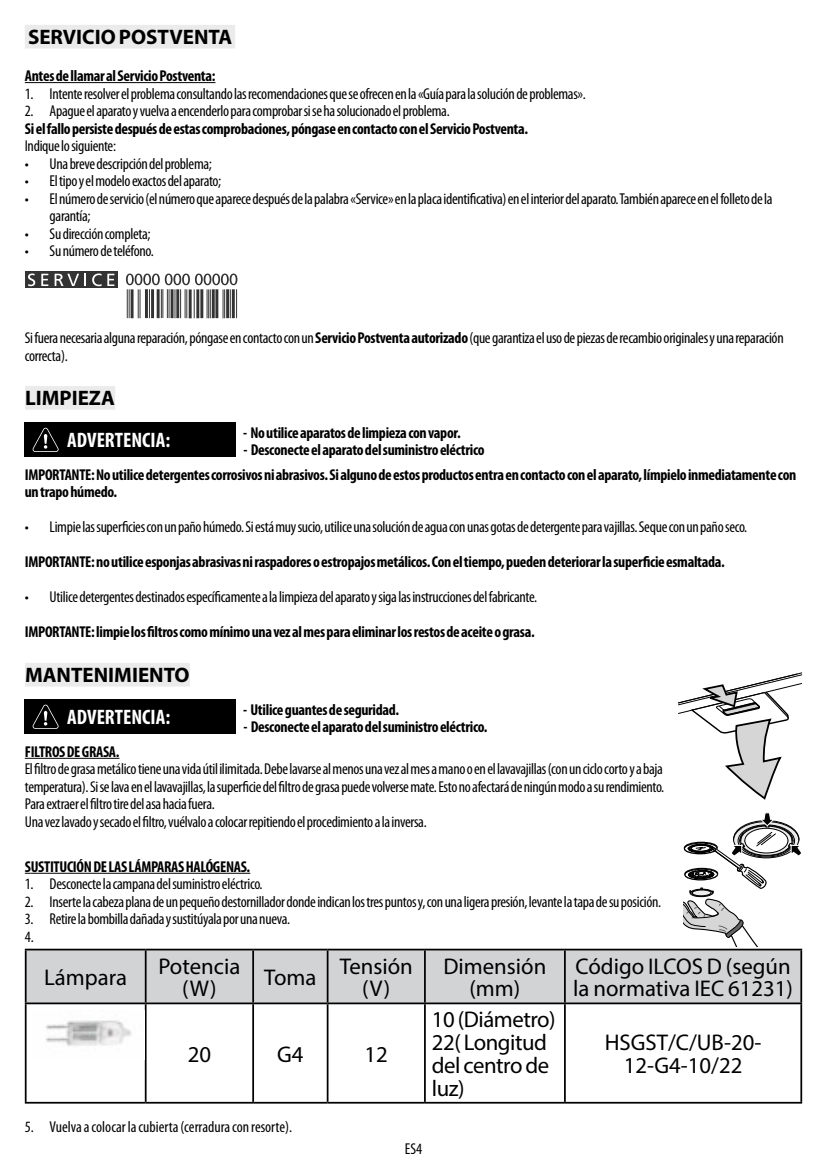
<style>
.page{position:relative;width:827px;height:1167px;background:#fff}
.page>*{position:absolute;margin:0;border:0;box-sizing:border-box;transform-origin:0 0}
.t1{font:22.75px/22.8px "Myriad Pro";color:#000;text-align:center}
.t2{font:22.75px/22.8px "Myriad Pro";letter-spacing:-.02em;color:#000}
.t3{font:700 21px "Myriad Pro";color:#000}
.t4{font:700 condensed 21px "Myriad Pro";color:#fff}
.t5{font:condensed 15.75px/17.5px "Myriad Pro";letter-spacing:-.02em;color:#000}
.t6{font:700 condensed 15.75px/24.5px "Myriad Pro";letter-spacing:-.02em;color:#000}
.t7{font:condensed 15.75px "Myriad Pro";color:#000}
.s1{font-weight:700}
</style>
<div class="page">
<div style="left:25px;top:25px;width:210px;height:23px;background:#ebebeb"></div>
<hr style="left:25px;top:82px;width:190px;height:1px;background:#000">
<div style="left:25px;top:386px;width:90px;height:24px;background:#ebebeb"></div>
<div style="left:25px;top:663px;width:165px;height:23px;background:#ebebeb"></div>
<hr style="left:25px;top:758px;width:94px;height:1px;background:#000">
<hr style="left:31px;top:873px;width:219px;height:1px;background:#000">
<div style="left:25px;top:271px;width:93px;height:17px;background:#343333"></div>
<svg style="left:28px;top:273px;width:7px;height:13px"></svg>
<svg style="left:41px;top:274px;width:7px;height:12px"></svg>
<svg style="left:55px;top:274px;width:31px;height:12px"></svg>
<svg style="left:92px;top:273px;width:22px;height:13px"></svg>
<svg style="left:126px;top:274px;width:111px;height:44px"></svg>
<div style="left:25px;top:422px;width:211px;height:35px;background:#000"></div>
<svg style="left:33px;top:428px;width:26px;height:24px"></svg>
<div style="left:25px;top:699px;width:211px;height:35px;background:#000"></div>
<svg style="left:33px;top:704px;width:26px;height:25px"></svg>
<div style="left:27px;top:950px;width:773px;height:52px;background:#d1d3d4"></div>
<hr style="left:25px;top:948px;width:121px;height:2px;background:#000">
<hr style="left:25px;top:950px;width:2px;height:52px;background:#000">
<hr style="left:146px;top:948px;width:107px;height:2px;background:#000">
<hr style="left:145px;top:950px;width:1px;height:52px;background:#000">
<hr style="left:253px;top:948px;width:74px;height:2px;background:#000">
<hr style="left:252px;top:950px;width:2px;height:52px;background:#000">
<hr style="left:327px;top:948px;width:98px;height:2px;background:#000">
<hr style="left:327px;top:950px;width:1px;height:52px;background:#000">
<hr style="left:425px;top:948px;width:140px;height:2px;background:#000">
<hr style="left:424px;top:950px;width:2px;height:52px;background:#000">
<hr style="left:565px;top:948px;width:237px;height:2px;background:#000">
<hr style="left:564px;top:950px;width:1px;height:52px;background:#000">
<hr style="left:800px;top:950px;width:2px;height:52px;background:#000">
<hr style="left:25px;top:1002px;width:121px;height:2px;background:#000">
<hr style="left:25px;top:1004px;width:2px;height:98px;background:#000">
<hr style="left:146px;top:1002px;width:107px;height:2px;background:#000">
<hr style="left:145px;top:1004px;width:1px;height:98px;background:#000">
<hr style="left:253px;top:1002px;width:74px;height:2px;background:#000">
<hr style="left:252px;top:1004px;width:2px;height:98px;background:#000">
<hr style="left:327px;top:1002px;width:98px;height:2px;background:#000">
<hr style="left:327px;top:1004px;width:1px;height:98px;background:#000">
<hr style="left:425px;top:1002px;width:140px;height:2px;background:#000">
<hr style="left:424px;top:1004px;width:2px;height:98px;background:#000">
<hr style="left:565px;top:1002px;width:237px;height:2px;background:#000">
<hr style="left:564px;top:1004px;width:1px;height:98px;background:#000">
<hr style="left:800px;top:1004px;width:2px;height:98px;background:#000">
<hr style="left:25px;top:1102px;width:121px;height:1px;background:#000">
<hr style="left:146px;top:1102px;width:107px;height:1px;background:#000">
<hr style="left:253px;top:1102px;width:74px;height:1px;background:#000">
<hr style="left:327px;top:1102px;width:98px;height:1px;background:#000">
<hr style="left:425px;top:1102px;width:140px;height:1px;background:#000">
<hr style="left:565px;top:1102px;width:237px;height:1px;background:#000">
<img style="left:45px;top:1020px;width:87px;height:26px">
<svg style="left:678px;top:672px;width:124px;height:128px"></svg>
<svg style="left:683px;top:812px;width:118px;height:134px"></svg>
<h2 class="t3" style="left:28px;top:23px;width:206px">SERVICIO POSTVENTA</h2>
<p class="t6" style="left:25px;top:64px;width:192px">Antes de llamar al Servicio Postventa:</p>
<p class="t5" style="left:25px;top:85px;width:562px">1. Intente resolver el problema consultando las recomendaciones que se ofrecen en la «Guía para la solución de problemas».</p>
<p class="t5" style="left:25px;top:102px;width:426px">2. Apague el aparato y vuelva a encenderlo para comprobar si se ha solucionado el problema.</p>
<p class="t6" style="left:25px;top:116px;width:505px">Si el fallo persiste después de estas comprobaciones, póngase en contacto con el Servicio Postventa.</p>
<p class="t5" style="left:25px;top:137px;width:93px">Indique lo siguiente:</p>
<p class="t5" style="left:25px;top:155px;width:189px">• Una breve descripción del problema;</p>
<p class="t5" style="left:25px;top:172px;width:198px">• El tipo y el modelo exactos del aparato;</p>
<p class="t5" style="left:50px;top:190px;width:724px;text-indent:-25px">• El número de servicio (el número que aparece después de la palabra «Service» en la placa identificativa) en el interior del aparato. También aparece en el folleto de la garantía;</p>
<p class="t5" style="left:25px;top:225px;width:127px">• Su dirección completa;</p>
<p class="t5" style="left:25px;top:242px;width:130px">• Su número de teléfono.</p>
<p class="t5" style="left:25px;top:329px;width:760px">Si fuera necesaria alguna reparación, póngase en contacto con un <span class="s1">Servicio Postventa autorizado</span> (que garantiza el uso de piezas de recambio originales y una reparación correcta).</p>
<h2 class="t3" style="left:25px;top:384px;width:91px">LIMPIEZA</h2>
<h2 class="t4" style="left:67px;top:428px;width:104px">ADVERTENCIA:</h2>
<p class="t6" style="left:243px;top:421px;width:219px">- No utilice aparatos de limpieza con vapor.</p>
<p class="t6" style="left:25px;top:438px;width:773px;text-indent:219px">- Desconecte el aparato del suministro eléctrico<br>IMPORTANTE: No utilice detergentes corrosivos ni abrasivos. Si alguno de estos productos entra en contacto con el aparato, límpielo inmediatamente con</p>
<p class="t6" style="left:25px;top:480px;width:94px">un trapo húmedo.</p>
<p class="t5" style="left:25px;top:519px;width:724px">• Limpie las superficies con un paño húmedo. Si está muy sucio, utilice una solución de agua con unas gotas de detergente para vajillas. Seque con un paño seco.</p>
<p class="t6" style="left:25px;top:550px;width:701px">IMPORTANTE: no utilice esponjas abrasivas ni raspadores o estropajos metálicos. Con el tiempo, pueden deteriorar la superficie esmaltada.</p>
<p class="t5" style="left:25px;top:589px;width:514px">• Utilice detergentes destinados específicamente a la limpieza del aparato y siga las instrucciones del fabricante.</p>
<p class="t6" style="left:25px;top:620px;width:511px">IMPORTANTE: limpie los filtros como mínimo una vez al mes para eliminar los restos de aceite o grasa.</p>
<h2 class="t3" style="left:25px;top:661px;width:166px">MANTENIMIENTO</h2>
<h2 class="t4" style="left:67px;top:705px;width:104px">ADVERTENCIA:</h2>
<p class="t6" style="left:243px;top:697px;width:157px">- Utilice guantes de seguridad.</p>
<p class="t6" style="left:243px;top:715px;width:245px">- Desconecte el aparato del suministro eléctrico.</p>
<p class="t6" style="left:25px;top:739px;width:96px">FILTROS DE GRASA.</p>
<p class="t5" style="left:25px;top:760px;width:641px">El filtro de grasa metálico tiene una vida útil ilimitada. Debe lavarse al menos una vez al mes a mano o en el lavavajillas (con un ciclo corto y a baja temperatura). Si se lava en el lavavajillas, la superficie del filtro de grasa puede volverse mate. Esto no afectará de ningún modo a su rendimiento.<br>Para extraer el filtro tire del asa hacia fuera.<br>Una vez lavado y secado el filtro, vuélvalo a colocar repitiendo el procedimiento a la inversa.</p>
<p class="t6" style="left:25px;top:854px;width:227px">SUSTITUCIÓN DE LAS LÁMPARAS HALÓGENAS.</p>
<p class="t5" style="left:25px;top:875px;width:239px">1. Desconecte la campana del suministro eléctrico.</p>
<p class="t5" style="left:25px;top:893px;width:638px">2. Inserte la cabeza plana de un pequeño destornillador donde indican los tres puntos y, con una ligera presión, levante la tapa de su posición.</p>
<p class="t5" style="left:25px;top:910px;width:267px">3. Retire la bombilla dañada y sustitúyala por una nueva.<br>4.</p>
<h1 class="t1" style="left:44px;top:965px;width:84px">Lámpara</h1>
<h1 class="t1" style="left:158px;top:954px;width:83px">Potencia (W)</h1>
<h1 class="t1" style="left:264px;top:965px;width:54px">Toma</h1>
<h1 class="t1" style="left:339px;top:954px;width:75px">Tensión (V)</h1>
<h1 class="t1" style="left:443px;top:954px;width:104px">Dimensión (mm)</h1>
<h1 class="t1" style="left:573px;top:954px;width:221px;text-align:left">Código ILCOS D (según la normativa IEC 61231)</h1>
<h1 class="t1" style="left:188px;top:1042px;width:25px">20</h1>
<h1 class="t1" style="left:277px;top:1042px;width:28px">G4</h1>
<h1 class="t1" style="left:364px;top:1042px;width:25px">12</h1>
<p class="t7" style="left:25px;top:1118px;width:269px">5. Vuelva a colocar la cubierta (cerradura con resorte).</p>
<h1 class="t2" style="left:432px;top:1008px;width:125px">10 (Diámetro)<br>22( Longitud del centro de luz)</h1>
<p class="t5" style="left:405px;top:1140px;width:19px">ES4</p>
<h1 class="t1" style="left:604px;top:1031px;width:158px">HSGST/C/UB-20-<br>12-G4-10/22</h1>
</div>
